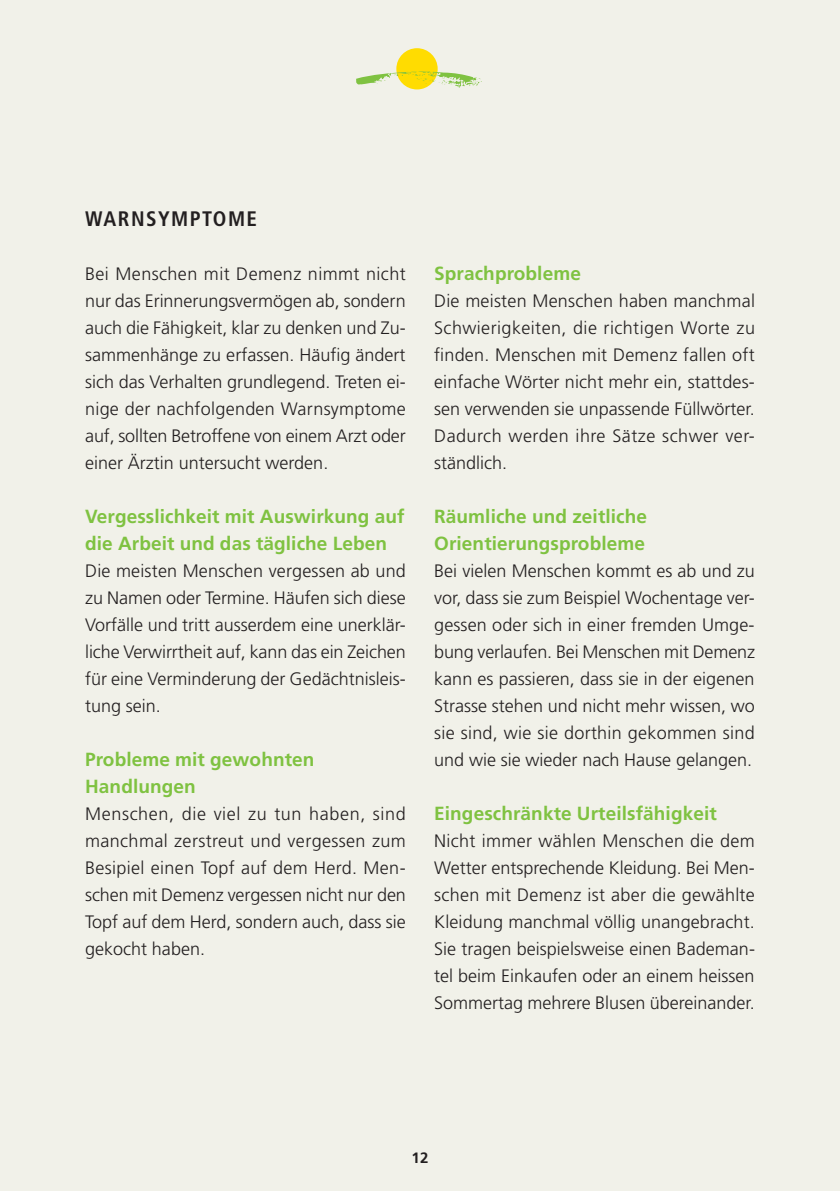
<style>
.page{position:relative;width:840px;height:1191px;background:#fff}
.page>*{position:absolute;margin:0;border:0;box-sizing:border-box;transform-origin:0 0}
.t1{font:700 condensed 21px "Frutiger LT Std";letter-spacing:.07em;color:#231f20}
.t2{font:700 19px/27px "Frutiger LT Std";letter-spacing:.005em;color:#7fc241}
.t3{font:300 18px/27px "Frutiger LT Std";color:#231f20;text-align:justify}
.t4{font:700 15px "Frutiger LT Std";color:#231f20}
</style>
<div class="page">
<div style="left:0;top:0;width:839px;height:1191px;background:#f1f1e9"></div>
<div style="left:396px;top:48px;width:41px;height:41px;background:#ffdc01;border-radius:50%"></div>
<svg style="left:356px;top:71px;width:125px;height:16px"></svg>
<p class="t1" style="left:85px;top:206px;width:173px">WARNSYMPTOME</p>
<p class="t3" style="left:85px;top:260px;width:322px">Bei Menschen mit Demenz nimmt nicht nur das Erinnerungsvermögen ab, sondern auch die Fähigkeit, klar zu denken und Zu&shy;sammenhänge zu erfassen. Häufig ändert sich das Verhalten grundlegend. Treten ei&shy;nige der nachfolgenden Warnsymptome auf, sollten Betroffene von einem Arzt oder einer Ärztin untersucht werden.</p>
<p class="t2" style="left:85px;top:503px;width:321px">Vergesslichkeit mit Auswirkung auf die Arbeit und das tägliche Leben</p>
<p class="t3" style="left:85px;top:557px;width:322px">Die meisten Menschen vergessen ab und zu Namen oder Termine. Häufen sich diese Vorfälle und tritt ausserdem eine unerklär&shy;liche Verwirrtheit auf, kann das ein Zeichen für eine Verminderung der Gedächtnisleis&shy;tung sein.</p>
<p class="t2" style="left:85px;top:746px;width:231px">Probleme mit gewohnten<br>Handlungen</p>
<p class="t3" style="left:85px;top:800px;width:322px">Menschen, die viel zu tun haben, sind manchmal zerstreut und vergessen zum Besipiel einen Topf auf dem Herd. Men&shy;schen mit Demenz vergessen nicht nur den Topf auf dem Herd, sondern auch, dass sie gekocht haben.</p>
<p class="t2" style="left:434px;top:260px;width:148px">Sprachprobleme</p>
<p class="t3" style="left:434px;top:287px;width:322px">Die meisten Menschen haben manchmal Schwierigkeiten, die richtigen Worte zu finden. Menschen mit Demenz fallen oft einfache Wörter nicht mehr ein, stattdes&shy;sen verwenden sie unpassende Füllwörter.<br>Dadurch werden ihre Sätze schwer ver&shy;ständlich.</p>
<p class="t2" style="left:434px;top:503px;width:214px">Räumliche und zeitliche<br>Orientierungsprobleme</p>
<p class="t3" style="left:434px;top:557px;width:322px">Bei vielen Menschen kommt es ab und zu vor, dass sie zum Beispiel Wochentage ver&shy;gessen oder sich in einer fremden Umge&shy;bung verlaufen. Bei Menschen mit Demenz kann es passieren, dass sie in der eigenen Strasse stehen und nicht mehr wissen, wo sie sind, wie sie dorthin gekommen sind und wie sie wieder nach Hause gelangen.</p>
<p class="t2" style="left:434px;top:800px;width:284px">Eingeschränkte Urteilsfähigkeit</p>
<p class="t3" style="left:434px;top:827px;width:322px">Nicht immer wählen Menschen die dem Wetter entsprechende Kleidung. Bei Men&shy;schen mit Demenz ist aber die gewählte Kleidung manchmal völlig unangebracht.<br>Sie tragen beispielsweise einen Bademan&shy;tel beim Einkaufen oder an einem heissen Sommertag mehrere Blusen übereinander.</p>
<p class="t4" style="left:411px;top:1148px;width:18px">12</p>
</div>
